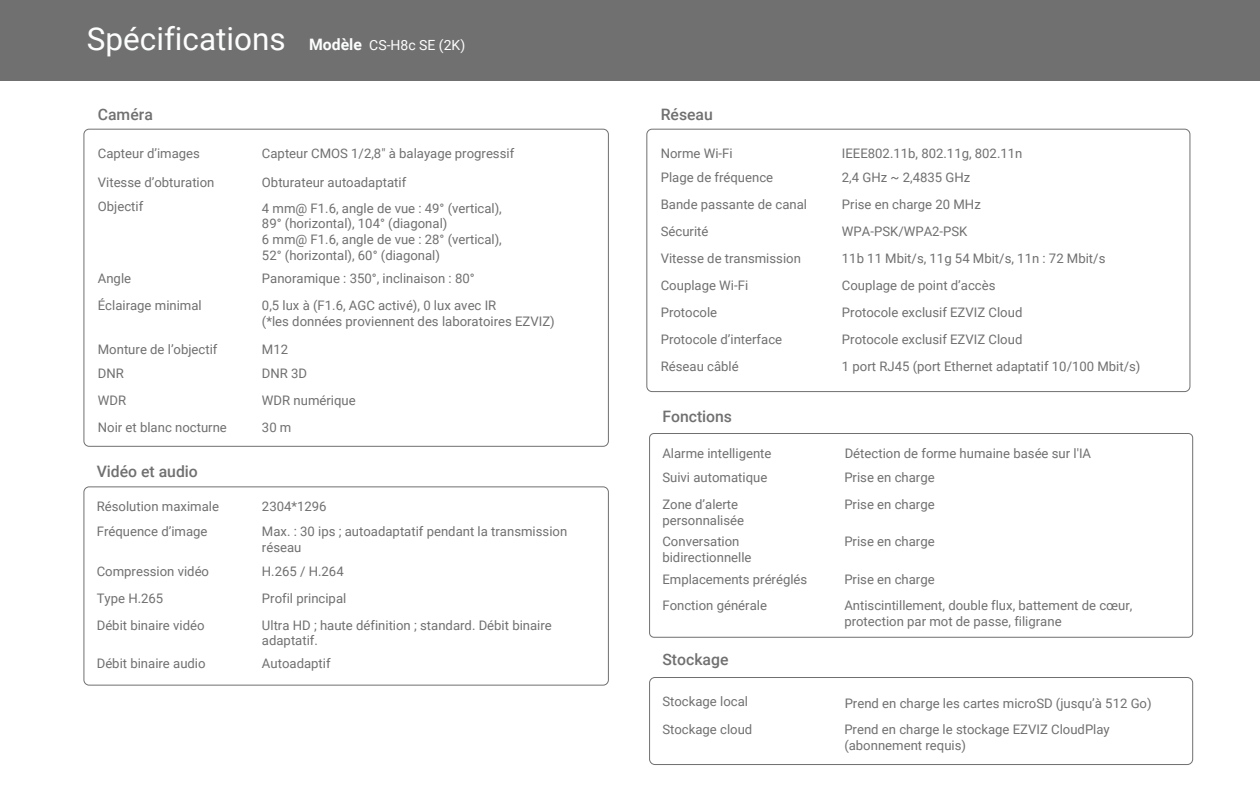
<style>
.page{position:relative;width:1260px;height:788px;background:#fff}
.page>*{position:absolute;margin:0;border:0;box-sizing:border-box;transform-origin:0 0}
.t1{font:31.5px "Roboto";color:#fcfdfd}
.t2{font:500 15.75px "Roboto";color:#717071}
.t3{font:13.12px/15.8px "Roboto";color:#717071}
.s1{font-weight:700;font-size:15.75px}
.s2{font-size:14px}
</style>
<div class="page">
<div style="left:0;top:0;width:1260px;height:80px;background:#717071"></div>
<div style="left:83px;top:486px;width:526px;height:199px;border:1px solid #717071;border-radius:5px"></div>
<div style="left:649px;top:677px;width:544px;height:87px;border:1px solid #717071;border-radius:5px"></div>
<div style="left:649px;top:433px;width:544px;height:204px;border:1px solid #717071;border-radius:4px"></div>
<div style="left:646px;top:129px;width:544px;height:263px;border:1px solid #717071;border-radius:5px"></div>
<h1 class="t1" style="left:87px;top:16px;width:380px">Spécifications <span class="s1">Modèle</span> <span class="s2">CS-H8c SE (2K)</span></h1>
<p class="t2" style="left:98px;top:103px;width:57px">Caméra</p>
<p class="t3" style="left:98px;top:145px;width:104px">Capteur d’images</p>
<p class="t3" style="left:262px;top:145px;width:254px">Capteur CMOS 1/2,8" à balayage progressif</p>
<p class="t3" style="left:98px;top:174px;width:118px">Vitesse d’obturation</p>
<p class="t3" style="left:262px;top:174px;width:146px">Obturateur autoadaptatif</p>
<p class="t3" style="left:98px;top:198px;width:47px">Objectif</p>
<p class="t3" style="left:262px;top:199px;width:241px">4 mm@ F1.6, angle de vue : 49° (vertical), 89° (horizontal), 104° (diagonal)<br>6 mm@ F1.6, angle de vue : 28° (vertical), 52° (horizontal), 60° (diagonal)</p>
<p class="t3" style="left:98px;top:297px;width:105px">Éclairage minimal</p>
<p class="t3" style="left:262px;top:297px;width:294px">0,5 lux à (F1.6, AGC activé), 0 lux avec IR<br>(*les données proviennent des laboratoires EZVIZ)</p>
<p class="t2" style="left:661px;top:103px;width:54px">Réseau</p>
<p class="t3" style="left:661px;top:140px;width:114px;line-height:24.5px">Norme Wi-Fi<br>Plage de fréquence</p>
<p class="t3" style="left:842px;top:145px;width:182px">IEEE802.11b, 802.11g, 802.11n</p>
<p class="t3" style="left:842px;top:169px;width:130px">2,4 GHz ~ 2,4835 GHz</p>
<p class="t3" style="left:661px;top:196px;width:148px">Bande passante de canal</p>
<p class="t3" style="left:842px;top:196px;width:140px">Prise en charge 20 MHz</p>
<p class="t3" style="left:661px;top:223px;width:49px">Sécurité</p>
<p class="t3" style="left:842px;top:223px;width:127px">WPA-PSK/WPA2-PSK</p>
<p class="t3" style="left:661px;top:250px;width:142px">Vitesse de transmission</p>
<p class="t3" style="left:842px;top:250px;width:265px">11b 11 Mbit/s, 11g 54 Mbit/s, 11n : 72 Mbit/s</p>
<p class="t3" style="left:661px;top:277px;width:89px">Couplage Wi-Fi</p>
<p class="t3" style="left:842px;top:277px;width:155px">Couplage de point d’accès</p>
<p class="t3" style="left:661px;top:304px;width:58px">Protocole</p>
<p class="t3" style="left:842px;top:304px;width:182px">Protocole exclusif EZVIZ Cloud</p>
<p class="t3" style="left:661px;top:331px;width:123px">Protocole d’interface</p>
<p class="t3" style="left:842px;top:331px;width:182px">Protocole exclusif EZVIZ Cloud</p>
<p class="t3" style="left:661px;top:358px;width:79px">Réseau câblé</p>
<p class="t3" style="left:842px;top:358px;width:300px">1 port RJ45 (port Ethernet adaptatif 10/100 Mbit/s)</p>
<p class="t3" style="left:98px;top:270px;width:35px">Angle</p>
<p class="t3" style="left:262px;top:270px;width:214px">Panoramique : 350°, inclinaison : 80°</p>
<p class="t3" style="left:98px;top:341px;width:121px">Monture de l’objectif</p>
<p class="t3" style="left:262px;top:341px;width:28px">M12</p>
<p class="t3" style="left:98px;top:365px;width:28px">DNR</p>
<p class="t3" style="left:262px;top:365px;width:47px">DNR 3D</p>
<p class="t3" style="left:98px;top:392px;width:30px">WDR</p>
<p class="t3" style="left:262px;top:392px;width:95px">WDR numérique</p>
<p class="t3" style="left:98px;top:418px;width:131px">Noir et blanc nocturne</p>
<p class="t3" style="left:262px;top:418px;width:31px">30 m</p>
<p class="t2" style="left:662px;top:405px;width:71px">Fonctions</p>
<p class="t3" style="left:662px;top:444px;width:111px">Alarme intelligente</p>
<p class="t3" style="left:845px;top:444px;width:248px">Détection de forme humaine basée sur l'IA</p>
<p class="t3" style="left:662px;top:469px;width:106px">Suivi automatique</p>
<p class="t3" style="left:844px;top:469px;width:92px">Prise en charge</p>
<p class="t3" style="left:662px;top:496px;width:83px">Zone d’alerte personnalisée</p>
<p class="t3" style="left:844px;top:496px;width:92px">Prise en charge</p>
<p class="t3" style="left:662px;top:533px;width:91px">Conversation bidirectionnelle</p>
<p class="t3" style="left:844px;top:533px;width:92px">Prise en charge</p>
<p class="t3" style="left:662px;top:570px;width:146px">Emplacements préréglés</p>
<p class="t3" style="left:844px;top:570px;width:92px">Prise en charge</p>
<p class="t3" style="left:662px;top:597px;width:106px">Fonction générale</p>
<p class="t3" style="left:844px;top:597px;width:290px">Antiscintillement, double flux, battement de cœur, protection par mot de passe, filigrane</p>
<p class="t2" style="left:97px;top:460px;width:103px">Vidéo et audio</p>
<p class="t3" style="left:97px;top:498px;width:124px">Résolution maximale</p>
<p class="t3" style="left:262px;top:498px;width:66px">2304*1296</p>
<p class="t3" style="left:97px;top:522px;width:112px">Fréquence d’image</p>
<p class="t3" style="left:262px;top:522px;width:307px">Max. : 30 ips ; autoadaptatif pendant la transmission réseau</p>
<p class="t3" style="left:97px;top:562px;width:114px">Compression vidéo</p>
<p class="t3" style="left:262px;top:562px;width:83px">H.265 / H.264</p>
<p class="t3" style="left:97px;top:590px;width:68px">Type H.265</p>
<p class="t3" style="left:262px;top:590px;width:86px">Profil principal</p>
<p class="t3" style="left:97px;top:616px;width:109px">Débit binaire vidéo</p>
<p class="t3" style="left:262px;top:616px;width:291px">Ultra HD ; haute définition ; standard. Débit binaire adaptatif.</p>
<p class="t3" style="left:97px;top:655px;width:110px">Débit binaire audio</p>
<p class="t3" style="left:262px;top:655px;width:70px">Autoadaptif</p>
<p class="t2" style="left:662px;top:648px;width:68px">Stockage</p>
<p class="t3" style="left:662px;top:693px;width:87px">Stockage local</p>
<p class="t3" style="left:845px;top:695px;width:308px">Prend en charge les cartes microSD (jusqu’à 512 Go)</p>
<p class="t3" style="left:662px;top:721px;width:91px">Stockage cloud</p>
<p class="t3" style="left:844px;top:721px;width:267px">Prend en charge le stockage EZVIZ CloudPlay (abonnement requis)</p>
</div>
